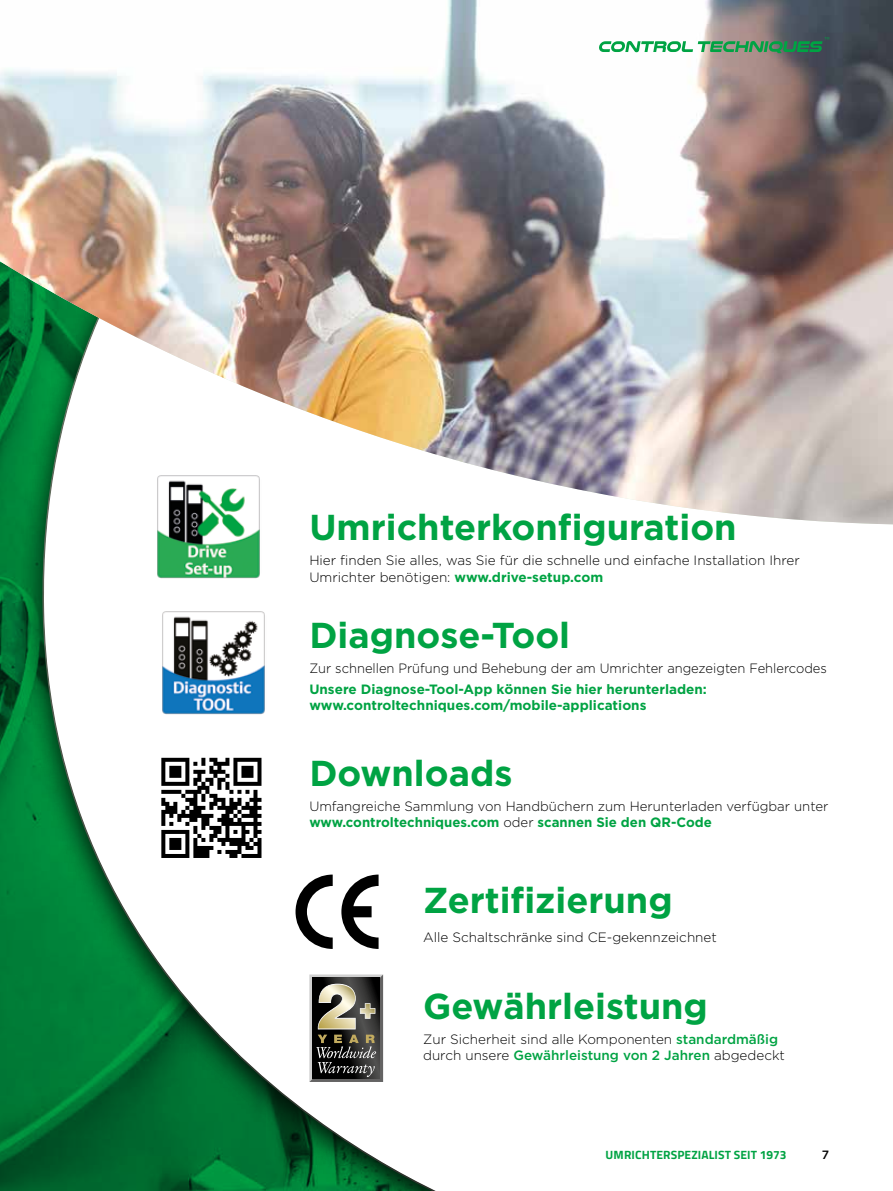
<style>
.page{position:relative;width:893px;height:1191px;background:#fff}
.page>*{position:absolute;margin:0;border:0;box-sizing:border-box;transform-origin:0 0}
.bullet_body_text_bla{font:700 36px "Gotham";color:#00a343}
.NID_Body_Bullets_cop{font:300 13.5px/16.5px "Gotham";color:#000}
.bullet_body_text_bla-2{font:300 13.5px/16.5px "Gotham";color:#000}
.bullet_body_text_bla-3{font:700 13.5px/16.5px "Gotham";color:#00a343}
.bullet_body_text_bla-4{font:300 13.5px "Gotham";color:#000;scale:.96 1}
.t1{font:700 12px "Titillium Web";letter-spacing:.01em;color:#00a343}
.t2{font:500 12px "Gotham";color:#000}
.s1{font-weight:700;color:#00a343}
.s2{font-weight:500;color:#00a343}
</style>
<div class="page">
<div style="left:0;top:0;width:494px;height:1191px;background:#000;opacity:.75"></div>
<img style="left:0;top:0;width:893px;height:524px">
<svg style="left:599px;top:37px;width:230px;height:16px"></svg>
<p class="bullet_body_text_bla" style="left:309px;top:507px;width:429px">Umrichterkonfiguration</p>
<p class="bullet_body_text_bla-2" style="left:309px;top:552px;width:492px">Hier finden Sie alles, was Sie für die schnelle und einfache Installation Ihrer<br>Umrichter benötigen: <span class="s1">www.drive-setup.com</span></p>
<p class="bullet_body_text_bla" style="left:309px;top:614px;width:262px">Diagnose-Tool</p>
<p class="bullet_body_text_bla-4" style="left:309px;top:659px;width:541px">Zur schnellen Prüfung und Behebung der am Umrichter angezeigten Fehlercodes</p>
<p class="bullet_body_text_bla-3" style="left:309px;top:680px;width:399px">Unsere Diagnose-Tool-App können Sie hier herunterladen: www.controltechniques.com/mobile-applications</p>
<p class="bullet_body_text_bla" style="left:309px;top:752px;width:205px">Downloads</p>
<p class="NID_Body_Bullets_cop" style="left:309px;top:797px;width:521px">Umfangreiche Sammlung von Handbüchern zum Herunterladen verfügbar unter <span class="s1">www.controltechniques.com</span> oder <span class="s1">scannen Sie den QR-Code</span></p>
<p class="bullet_body_text_bla" style="left:423px;top:879px;width:251px">Zertifizierung</p>
<p class="NID_Body_Bullets_cop" style="left:423px;top:928px;width:295px">Alle Schaltschränke sind CE-gekennzeichnet</p>
<p class="bullet_body_text_bla" style="left:423px;top:985px;width:286px">Gewährleistung</p>
<p class="NID_Body_Bullets_cop" style="left:423px;top:1030px;width:363px">Zur Sicherheit sind alle Komponenten <span class="s2">standardmäßig </span>durch unsere <span class="s2">Gewährleistung von 2 Jahren</span> abgedeckt</p>
<p class="t1" style="left:606px;top:1145px;width:183px">UMRICHTERSPEZIALIST SEIT 1973</p>
<p class="t2" style="left:822px;top:1147px;width:9px">7</p>
</div>
